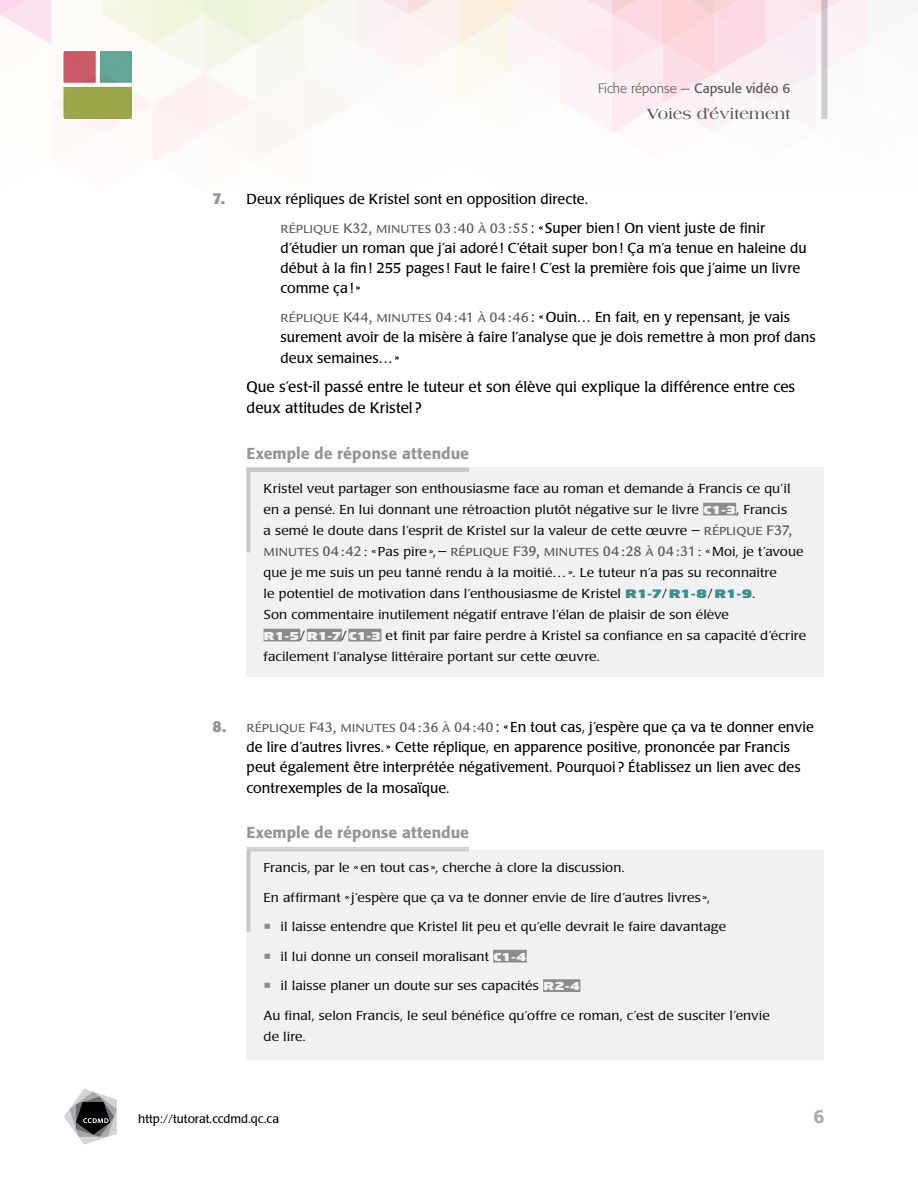
<style>
.page{position:relative;width:918px;height:1188px;background:#fff}
.page>*{position:absolute;margin:0;border:0;box-sizing:border-box;transform-origin:0 0}
.t1{font:500 18.75px "Formata";color:#a7a9ac}
.t2{font:500 15.75px "Formata";letter-spacing:.005em;color:#939598}
.t3{font:700 15.75px "Americana";color:#58595b}
.t4{font:15px/21px "Poppl Laudatio";letter-spacing:.005em;color:#000}
.t5{font:14.25px/20.2px "Poppl Laudatio";letter-spacing:.005em;color:#000}
.t6{font:300 13.5px "Formata";color:#58595b}
.t7{font:300 12.9px/21px "Poppl Laudatio";letter-spacing:.005em;color:#000;scale:1.11 1}
.t8{font:12px "Poppl Laudatio";color:#000}
.s1{font-weight:400}
.s2{font-family:"Formata";font-weight:700;font-size:15.75px;color:#939598}
.s3{font-family:"Legacy Sans Medium SC850";font-size:12.75px;color:#58595b}
.s4{font-family:"Legacy Sans Medium SC850";font-size:15px;color:#58595b}
.s5{font-family:"Neo Sans";font-weight:900;font-size:10.8px;color:#fff}
.s6{font-family:"Legacy Sans Medium SC850";font-weight:400;font-size:12.75px;color:#58595b}
.s7{font-family:"Legacy Sans Medium SC850";font-weight:400;font-size:15px;color:#58595b}
.s8{font-family:"Neo Sans";font-weight:900;font-size:11.55px;color:#40969b}
</style>
<div class="page">
<svg style="left:0;top:0;width:867px;height:161px"></svg>
<svg style="left:821px;top:0;width:6px;height:119px"></svg>
<svg style="left:64px;top:1089px;width:53px;height:56px"></svg>
<hr style="left:247px;top:847px;width:222px;height:4px;background:#d1d3d4">
<div style="left:246px;top:467px;width:578px;height:209px;background:#f1f1f2"></div>
<div style="left:246px;top:850px;width:578px;height:210px;background:#f1f1f2"></div>
<p class="t6" style="left:598px;top:81px;width:194px">Fiche réponse — <span class="s1">Capsule vidéo 6</span></p>
<p class="t3" style="left:647px;top:105px;width:145px">Voies d’évitement</p>
<p class="t5" style="left:281px;top:185px;width:486px;line-height:28.8px;text-indent:-68px"><span class="s2">7.</span> Deux répliques de Kristel sont en opposition directe.<br><span class="s3">RÉPLIQUE</span> <span class="s4">K32,</span> <span class="s3">MINUTES</span> <span class="s4">03:40</span> <span class="s3">À</span> <span class="s4">03:55</span>: «Super bien! On vient juste de finir</p>
<p class="t5" style="left:281px;top:238px;width:528px">d’étudier un roman que j’ai adoré! C’était super bon! Ça m’a tenue en haleine du début à la fin! 255 pages ! Faut le faire! C’est la première fois que j’aime un livre comme ça!»</p>
<p class="t5" style="left:281px;top:307px;width:537px"><span class="s3">RÉPLIQUE</span> <span class="s4">K44,</span> <span class="s3">MINUTES</span> <span class="s4">04:41</span> <span class="s3">À</span> <span class="s4">04:46</span>: «Ouin… En fait, en y repensant, je vais surement avoir de la misère à faire l’analyse que je dois remettre à mon prof dans deux semaines…»</p>
<p class="t4" style="left:247px;top:377px;width:550px">Que s’est-il passé entre le tuteur et son élève qui explique la différence entre ces deux attitudes de Kristel ?</p>
<p class="t2" style="left:247px;top:444px;width:224px">Exemple de réponse attendue</p>
<p class="t7" style="left:264px;top:478px;width:490px">Kristel veut partager son enthousiasme face au roman et demande à Francis ce qu’il en a pensé. En lui donnant une rétroaction plutôt négative sur le livre <span class="s5">C1-3</span>, Francis<br>a semé le doute dans l’esprit de Kristel sur la valeur de cette œuvre – <span class="s6">RÉPLIQUE</span> <span class="s7">F37, </span><span class="s6">MINUTES</span> <span class="s7">04:42</span>: «Pas pire»,– <span class="s6">RÉPLIQUE</span> <span class="s7">F39,</span> <span class="s6">MINUTES</span> <span class="s7">04:28</span> <span class="s6">À</span> <span class="s7">04:31</span>: «Moi, je t’avoue que je me suis un peu tanné rendu à la moitié…». Le tuteur n’a pas su reconnaitre<br>le potentiel de motivation dans l’enthousiasme de Kristel <span class="s8">R1-7</span>/<span class="s8">R1-8</span>/<span class="s8">R1-9</span>.<br>Son commentaire inutilement négatif entrave l’élan de plaisir de son élève <span class="s5">R1-5</span>/<span class="s5">R1-7</span>/<span class="s5">C1-3</span> et finit par faire perdre à Kristel sa confiance en sa capacité d’écrire facilement l’analyse littéraire portant sur cette œuvre.</p>
<p class="t5" style="left:247px;top:717px;width:569px;text-indent:-34px"><span class="s2">8.</span> <span class="s3">RÉPLIQUE</span> <span class="s4">F43,</span> <span class="s3">MINUTES</span> <span class="s4">04:36</span> <span class="s3">À</span> <span class="s4">04:40</span>: «En tout cas, j’espère que ça va te donner envie de lire d’autres livres.» Cette réplique, en apparence positive, prononcée par Francis peut également être interprétée négativement. Pourquoi ? Établissez un lien avec des contrexemples de la mosaïque.</p>
<p class="t2" style="left:247px;top:823px;width:224px">Exemple de réponse attendue</p>
<p class="t7" style="left:264px;top:857px;width:327px">Francis, par le «en tout cas », cherche à clore la discussion.</p>
<p class="t7" style="left:264px;top:887px;width:404px">En affirmant «j’espère que ça va te donner envie de lire d’autres livres »,</p>
<p class="t7" style="left:281px;top:916px;width:403px">il laisse entendre que Kristel lit peu et qu’elle devrait le faire davantage</p>
<p class="t7" style="left:281px;top:946px;width:223px">il lui donne un conseil moralisant <span class="s5">C1-4</span></p>
<p class="t7" style="left:281px;top:975px;width:272px">il laisse planer un doute sur ses capacités <span class="s5">R2-4</span></p>
<p class="t7" style="left:264px;top:1005px;width:458px">Au final, selon Francis, le seul bénéfice qu’offre ce roman, c’est de susciter l’envie de lire.</p>
<p class="t8" style="left:138px;top:1112px;width:142px">http://tutorat.ccdmd.qc.ca</p>
<h1 class="t1" style="left:814px;top:1105px;width:12px">6</h1>
</div>
